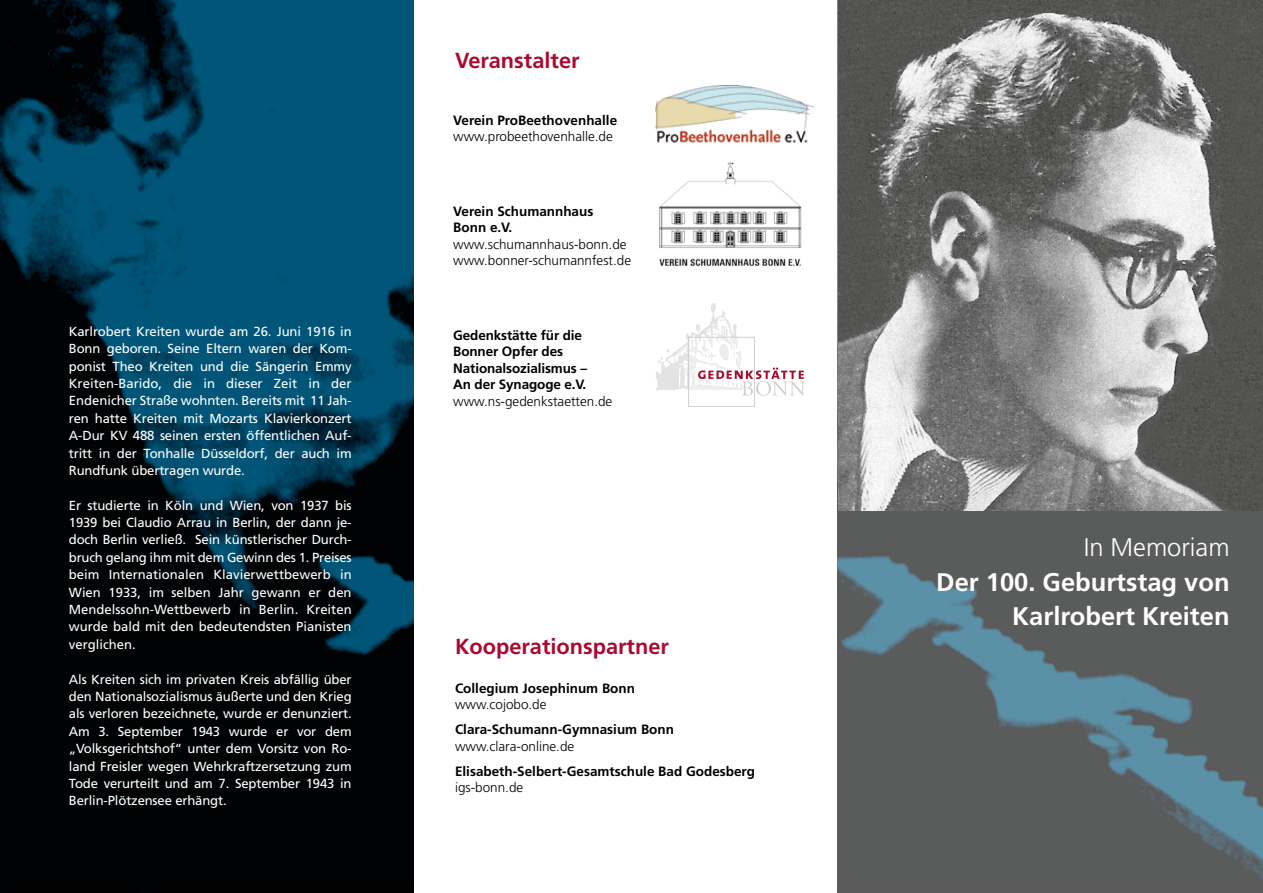
<style>
.page{position:relative;width:1263px;height:893px;background:#fff}
.page>*{position:absolute;margin:0;border:0;box-sizing:border-box;transform-origin:0 0}
.t1{font:700 25.5px/34.5px "Frutiger";color:#fff;text-align:right}
.t2{font:300 25.5px "Frutiger";color:#fff}
.t3{font:700 21.75px "Frutiger";color:#aa0a2f}
.t4{font:700 13.5px/16.5px "Frutiger";color:#000}
.t5{font:300 13.5px/16.5px "Frutiger";color:#000}
.t6{font:13.05px/17.4px "Frutiger";letter-spacing:-.01em;color:#fff;text-align:justify}
</style>
<div class="page">
<img style="left:838px;top:511px;width:425px;height:382px">
<img style="left:838px;top:0;width:425px;height:511px">
<img style="left:0;top:0;width:413px;height:893px">
<img style="left:656px;top:85px;width:157px;height:58px">
<img style="left:658px;top:161px;width:144px;height:105px">
<div style="left:688px;top:337px;width:67px;height:70px;border:1px solid #d0d0d0"></div>
<svg style="left:656px;top:303px;width:149px;height:93px"></svg>
<p class="t6" style="left:69px;top:322px;width:284px">Karlrobert Kreiten wurde am 26. Juni 1916 in Bonn geboren. Seine Eltern waren der Kom&shy;ponist Theo Kreiten und die Sängerin Emmy Kreiten-Barido, die in dieser Zeit in der Endenicher Straße wohnten. Bereits mit 11 Jah&shy;ren hatte Kreiten mit Mozarts Klavierkonzert A-Dur KV 488 seinen ersten öffentlichen Auf&shy;tritt in der Tonhalle Düsseldorf, der auch im Rundfunk übertragen wurde.</p>
<p class="t6" style="left:69px;top:496px;width:284px">Er studierte in Köln und Wien, von 1937 bis 1939 bei Claudio Arrau in Berlin, der dann je&shy;doch Berlin verließ. Sein künstlerischer Durch&shy;bruch gelang ihm mit dem Gewinn des 1. Preises beim Internationalen Klavierwettbewerb in Wien 1933, im selben Jahr gewann er den Mendelssohn-Wettbewerb in Berlin. Kreiten wurde bald mit den bedeutendsten Pianisten verglichen.</p>
<p class="t6" style="left:69px;top:670px;width:284px">Als Kreiten sich im privaten Kreis abfällig über den Nationalsozialismus äußerte und den Krieg als verloren bezeichnete, wurde er denunziert.<br>Am 3. September 1943 wurde er vor dem „Volksgerichtshof“ unter dem Vorsitz von Ro&shy;land Freisler wegen Wehrkraftzersetzung zum Tode verurteilt und am 7. September 1943 in Berlin-Plötzensee erhängt.</p>
<h2 class="t3" style="left:455px;top:48px;width:126px">Veranstalter</h2>
<p class="t4" style="left:453px;top:112px;width:165px">Verein ProBeethovenhalle</p>
<p class="t5" style="left:453px;top:128px;width:161px">www.probeethovenhalle.de</p>
<p class="t4" style="left:453px;top:203px;width:142px">Verein Schumannhaus<br>Bonn e.V.</p>
<p class="t5" style="left:453px;top:236px;width:179px">www.schumannhaus-bonn.de www.bonner-schumannfest.de</p>
<p class="t4" style="left:453px;top:327px;width:135px">Gedenkstätte für die<br>Bonner Opfer des<br>Nationalsozialismus –<br>An der Synagoge e.V.</p>
<p class="t5" style="left:453px;top:393px;width:161px">www.ns-gedenkstaetten.de</p>
<h2 class="t3" style="left:455px;top:634px;width:215px">Kooperationspartner</h2>
<p class="t4" style="left:455px;top:679px;width:182px">Collegium Josephinum Bonn</p>
<p class="t5" style="left:455px;top:696px;width:93px">www.cojobo.de</p>
<p class="t4" style="left:455px;top:721px;width:221px">Clara-Schumann-Gymnasium Bonn</p>
<p class="t5" style="left:455px;top:738px;width:121px">www.clara-online.de</p>
<p class="t4" style="left:455px;top:762px;width:302px">Elisabeth-Selbert-Gesamtschule Bad Godesberg</p>
<p class="t5" style="left:455px;top:779px;width:70px">igs-bonn.de</p>
<h1 class="t2" style="left:1084px;top:533px;width:147px">In Memoriam</h1>
<h1 class="t1" style="left:936px;top:564px;width:295px">Der 100. Geburtstag von<br>Karlrobert Kreiten</h1>
</div>
